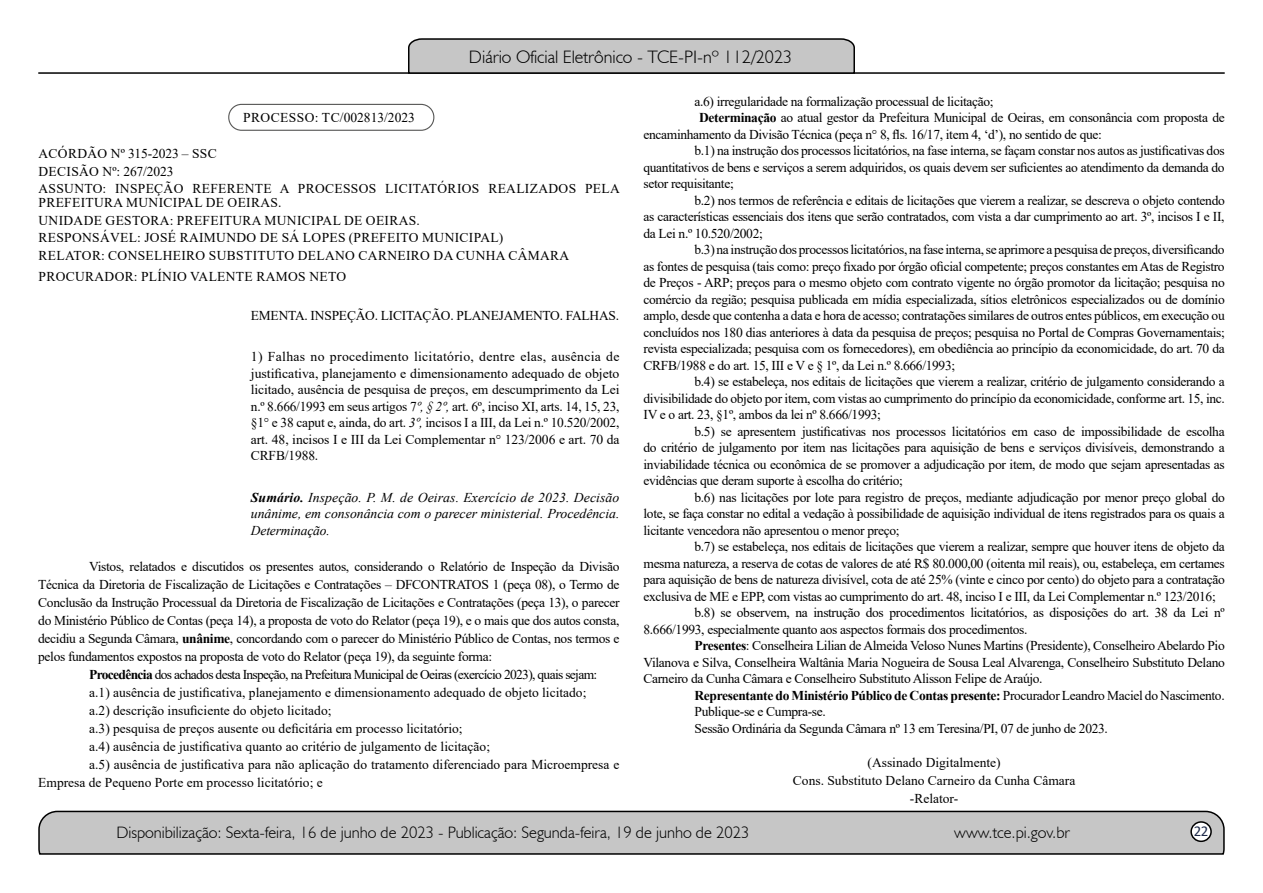
<style>
.page{position:relative;width:1263px;height:893px;background:#fff}
.page>*{position:absolute;margin:0;border:0;box-sizing:border-box;transform-origin:0 0}
.t1{font:300 18px "Humanist 521 BT";color:#000}
.t2{font:300 16.5px "Humanist 521 BT";color:#000}
.t3{font:15px "Calibri";color:#212d4c}
.t4{font:13.5px/16.5px "Times New Roman";letter-spacing:-.025em;color:#000;text-align:justify}
.t5{font:13.5px/18px "Times New Roman";color:#000;text-align:center}
.t6{font:13.5px/17.7px "Times New Roman";letter-spacing:.025em;color:#000}
.t7{font:italic 13.5px/16.5px "Times New Roman";letter-spacing:-.005em;color:#000;text-align:justify}
.t8{font:13.5px "Times New Roman";letter-spacing:-.05em;color:#000}
.t9{font:700 13.5px "Times New Roman";letter-spacing:-.025em;color:#000}
.t10{font:13.5px "Times New Roman";letter-spacing:.015em;color:#000}
.s1{font-style:italic}
.s2{font-weight:700}
.s3{font-weight:400}
</style>
<div class="page">
<svg style="left:38px;top:810px;width:1187px;height:45px;background:#b9b9b9"></svg>
<div style="left:1191px;top:822px;width:20px;height:19px;background:#fff;border-radius:50%"></div>
<div style="left:1190px;top:821px;width:22px;height:21px;border:2px solid #000;border-radius:50%"></div>
<hr style="left:38px;top:72px;width:1187px;height:2px;background:#000">
<svg style="left:407px;top:38px;width:449px;height:36px;background:#b4b4b4"></svg>
<div style="left:228px;top:104px;width:206px;height:27px;border:1px solid #575756;border-radius:13px"></div>
<h1 class="t1" style="left:469px;top:46px;width:325px">Diário Oficial Eletrônico - TCE-PI-nº 112/2023</h1>
<p class="t10" style="left:243px;top:108px;width:173px">PROCESSO: TC/002813/2023</p>
<p class="t6" style="left:39px;top:144px;width:583px">ACÓRDÃO Nº 315-2023 – SSC<br>DECISÃO Nº: 267/2023<br>ASSUNTO: INSPEÇÃO REFERENTE A PROCESSOS LICITATÓRIOS REALIZADOS PELA</p>
<p class="t6" style="left:39px;top:193px;width:532px">PREFEITURA MUNICIPAL DE OEIRAS.<br>UNIDADE GESTORA: PREFEITURA MUNICIPAL DE OEIRAS.<br>RESPONSÁVEL: JOSÉ RAIMUNDO DE SÁ LOPES (PREFEITO MUNICIPAL)<br>RELATOR: CONSELHEIRO SUBSTITUTO DELANO CARNEIRO DA CUNHA CÂMARA</p>
<p class="t6" style="left:39px;top:267px;width:309px">PROCURADOR: PLÍNIO VALENTE RAMOS NETO</p>
<p class="t4" style="left:251px;top:306px;width:370px">EMENTA. INSPEÇÃO. LICITAÇÃO. PLANEJAMENTO. FALHAS.</p>
<p class="t4" style="left:251px;top:348px;width:370px">1) Falhas no procedimento licitatório, dentre elas, ausência de justificativa, planejamento e dimensionamento adequado de objeto licitado, ausência de pesquisa de preços, em descumprimento da Lei n.º 8.666/1993 em seus artigos 7<span class="s1">º, § 2º,</span> art. 6º, inciso XI, arts. 14, 15, 23, §1° e 38 caput e, ainda, do art. <span class="s1">3º,</span> incisos I a III, da Lei n.º 10.520/2002, art. 48, incisos I e III da Lei Complementar n° 123/2006 e art. 70 da CRFB/1988.</p>
<p class="t7" style="left:251px;top:489px;width:370px"><span class="s2">Sumário.</span> Inspeção. P. M. de Oeiras. Exercício de 2023. Decisão unânime, em consonância com o parecer ministerial. Procedência.<br>Determinação.</p>
<p class="t4" style="left:89px;top:557px;width:532px">Vistos, relatados e discutidos os presentes autos, considerando o Relatório de Inspeção da Divisão</p>
<p class="t4" style="left:38px;top:575px;width:583px">Técnica da Diretoria de Fiscalização de Licitações e Contratações – DFCONTRATOS 1 (peça 08), o Termo de</p>
<p class="t4" style="left:38px;top:593px;width:583px">Conclusão da Instrução Processual da Diretoria de Fiscalização de Licitações e Contratações (peça 13), o parecer</p>
<p class="t4" style="left:38px;top:611px;width:583px">do Ministério Público de Contas (peça 14), a proposta de voto do Relator (peça 19), e o mais que dos autos consta,</p>
<p class="t4" style="left:38px;top:629px;width:583px">decidiu a Segunda Câmara, <span class="s2">unânime</span>, concordando com o parecer do Ministério Público de Contas, nos termos e</p>
<p class="t4" style="left:38px;top:647px;width:455px">pelos fundamentos expostos na proposta de voto do Relator (peça 19), da seguinte forma:</p>
<p class="t8" style="left:89px;top:665px;width:509px"><span class="s2">Procedência</span> dos achados desta Inspeção, na Prefeitura Municipal de Oeiras (exercício 2023), quais sejam:</p>
<p class="t5" style="left:89px;top:683px;width:499px">a.1) ausência de justificativa, planejamento e dimensionamento adequado de objeto licitado;</p>
<p class="t5" style="left:89px;top:701px;width:244px">a.2) descrição insuficiente do objeto licitado;</p>
<p class="t5" style="left:89px;top:719px;width:375px">a.3) pesquisa de preços ausente ou deficitária em processo licitatório;</p>
<p class="t5" style="left:89px;top:737px;width:402px">a.4) ausência de justificativa quanto ao critério de julgamento de licitação;</p>
<p class="t5" style="left:89px;top:755px;width:532px">a.5) ausência de justificativa para não aplicação do tratamento diferenciado para Microempresa e</p>
<p class="t5" style="left:38px;top:773px;width:286px">Empresa de Pequeno Porte em processo licitatório; e</p>
<p class="t4" style="left:694px;top:93px;width:301px">a.6) irregularidade na formalização processual de licitação;</p>
<p class="t4" style="left:699px;top:109px;width:527px"><span class="s2">Determinação</span> ao atual gestor da Prefeitura Municipal de Oeiras, em consonância com proposta de</p>
<p class="t4" style="left:643px;top:126px;width:460px">encaminhamento da Divisão Técnica (peça n° 8, fls. 16/17, item 4, ‘d’), no sentido de que:</p>
<p class="t4" style="left:694px;top:142px;width:532px">b.1) na instrução dos processos licitatórios, na fase interna, se façam constar nos autos as justificativas dos</p>
<p class="t4" style="left:643px;top:159px;width:583px">quantitativos de bens e serviços a serem adquiridos, os quais devem ser suficientes ao atendimento da demanda do</p>
<p class="t4" style="left:643px;top:175px;width:92px">setor requisitante;</p>
<p class="t4" style="left:694px;top:192px;width:532px">b.2) nos termos de referência e editais de licitações que vierem a realizar, se descreva o objeto contendo</p>
<p class="t4" style="left:643px;top:208px;width:583px">as características essenciais dos itens que serão contratados, com vista a dar cumprimento ao art. 3º, incisos I e II,</p>
<p class="t4" style="left:643px;top:225px;width:121px">da Lei n.º 10.520/2002;</p>
<p class="t4" style="left:694px;top:241px;width:532px">b.3)na instruçãodos processoslicitatórios,na fase interna,se aprimore apesquisadepreços,diversificando</p>
<p class="t4" style="left:643px;top:258px;width:583px">as fontes de pesquisa (tais como: preço fixado por órgão oficial competente; preços constantes em Atas de Registro</p>
<p class="t4" style="left:643px;top:274px;width:583px">de Preços - ARP; preços para o mesmo objeto com contrato vigente no órgão promotor da licitação; pesquisa no</p>
<p class="t4" style="left:643px;top:291px;width:583px">comércio da região; pesquisa publicada em mídia especializada, sítios eletrônicos especializados ou de domínio</p>
<p class="t4" style="left:643px;top:307px;width:583px">amplo, desde que contenha a data e hora de acesso; contratações similares de outros entes públicos, em execução ou</p>
<p class="t4" style="left:643px;top:324px;width:583px">concluídos nos 180 dias anteriores à data da pesquisa de preços; pesquisa no Portal de Compras Governamentais;</p>
<p class="t4" style="left:643px;top:340px;width:583px">revista especializada; pesquisa com os fornecedores), em obediência ao princípio da economicidade, do art. 70 da</p>
<p class="t4" style="left:643px;top:357px;width:313px">CRFB/1988 e do art. 15, III e V e § 1º, da Lei n.º 8.666/1993;</p>
<p class="t4" style="left:694px;top:373px;width:532px">b.4) se estabeleça, nos editais de licitações que vierem a realizar, critério de julgamento considerando a</p>
<p class="t4" style="left:643px;top:390px;width:583px">divisibilidade do objeto por item, com vistas ao cumprimento do princípio da economicidade, conforme art. 15, inc.</p>
<p class="t4" style="left:643px;top:406px;width:239px">IV e o art. 23, §1º, ambos da lei nº 8.666/1993;</p>
<p class="t4" style="left:694px;top:423px;width:532px">b.5) se apresentem justificativas nos processos licitatórios em caso de impossibilidade de escolha</p>
<p class="t4" style="left:643px;top:439px;width:583px">do critério de julgamento por item nas licitações para aquisição de bens e serviços divisíveis, demonstrando a</p>
<p class="t4" style="left:643px;top:456px;width:583px">inviabilidade técnica ou econômica de se promover a adjudicação por item, de modo que sejam apresentadas as</p>
<p class="t4" style="left:643px;top:472px;width:261px">evidências que deram suporte à escolha do critério;</p>
<p class="t4" style="left:694px;top:489px;width:532px">b.6) nas licitações por lote para registro de preços, mediante adjudicação por menor preço global do</p>
<p class="t4" style="left:643px;top:505px;width:583px">lote, se faça constar no edital a vedação à possibilidade de aquisição individual de itens registrados para os quais a</p>
<p class="t4" style="left:643px;top:522px;width:257px">licitante vencedora não apresentou o menor preço;</p>
<p class="t4" style="left:694px;top:538px;width:532px">b.7) se estabeleça, nos editais de licitações que vierem a realizar, sempre que houver itens de objeto da</p>
<p class="t4" style="left:643px;top:555px;width:583px">mesma natureza, a reserva de cotas de valores de até R$ 80.000,00 (oitenta mil reais), ou, estabeleça, em certames</p>
<p class="t4" style="left:643px;top:571px;width:583px">para aquisição de bens de natureza divisível, cota de até 25% (vinte e cinco por cento) do objeto para a contratação</p>
<p class="t4" style="left:643px;top:588px;width:574px">exclusiva de ME e EPP, com vistas ao cumprimento do art. 48, inciso I e III, da Lei Complementar n.º 123/2016;</p>
<p class="t4" style="left:694px;top:604px;width:532px">b.8) se observem, na instrução dos procedimentos licitatórios, as disposições do art. 38 da Lei nº</p>
<p class="t4" style="left:643px;top:621px;width:385px">8.666/1993, especialmente quanto aos aspectos formais dos procedimentos.</p>
<p class="t4" style="left:694px;top:637px;width:532px"><span class="s2">Presentes</span>: Conselheira Lilian de Almeida Veloso Nunes Martins (Presidente), Conselheiro Abelardo Pio</p>
<p class="t4" style="left:643px;top:654px;width:583px">Vilanova e Silva, Conselheira Waltânia Maria Nogueira de Sousa Leal Alvarenga, Conselheiro Substituto Delano</p>
<p class="t4" style="left:643px;top:670px;width:401px">Carneiro da Cunha Câmara e Conselheiro Substituto Alisson Felipe de Araújo.</p>
<p class="t9" style="left:694px;top:686px;width:532px">Representante do Ministério Público de Contas presente: <span class="s3">Procurador Leandro Maciel do Nascimento.</span></p>
<p class="t4" style="left:694px;top:703px;width:133px">Publique-se e Cumpra-se.</p>
<p class="t4" style="left:694px;top:720px;width:415px">Sessão Ordinária da Segunda Câmara nº 13 em Teresina/PI, 07 de junho de 2023.</p>
<p class="t5" style="left:793px;top:753px;width:284px">(Assinado Digitalmente)<br>Cons. Substituto Delano Carneiro da Cunha Câmara -Relator-</p>
<p class="t2" style="left:116px;top:822px;width:635px">Disponibilização: Sexta-feira, 16 de junho de 2023 - Publicação: Segunda-feira, 19 de junho de 2023</p>
<p class="t2" style="left:954px;top:822px;width:117px">www.tce.pi.gov.br</p>
<p class="t3" style="left:1194px;top:821px;width:16px">22</p>
</div>
